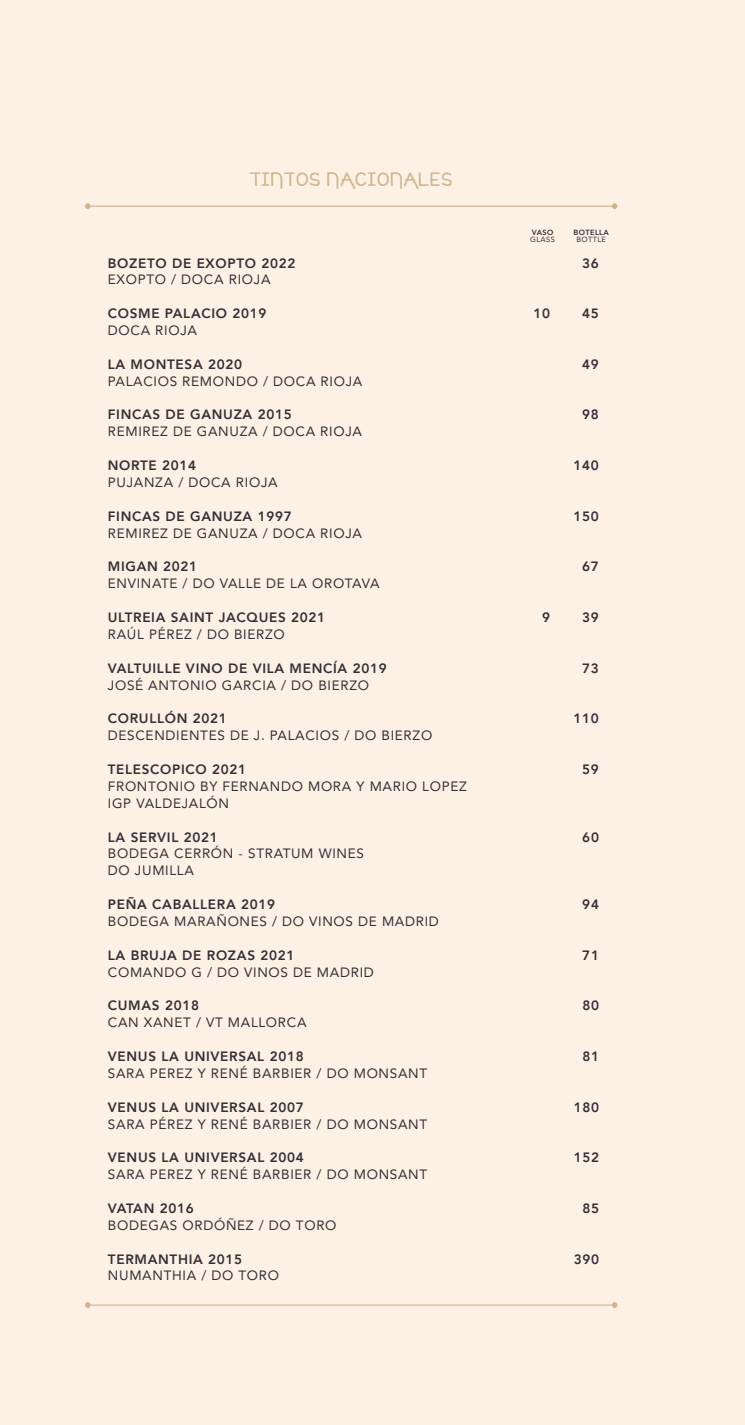
<style>
.page{position:relative;width:745px;height:1425px;background:#fff}
.page>*{position:absolute;margin:0;border:0;box-sizing:border-box;transform-origin:0 0}
.t1{font:21px "cafebrewerybold";letter-spacing:.05em;color:#d1b48e}
.t2{font:13.5px/16.8px "Avenir";letter-spacing:.05em;color:#353036}
.t3{font:800 13.5px "Avenir";letter-spacing:.05em;color:#353036}
.t4{font:800 7.5px "Avenir";letter-spacing:.05em;color:#353036}
.t5{font:7.5px "Avenir";letter-spacing:.05em;color:#353036}
</style>
<div class="page">
<div style="left:0;top:0;width:744px;height:1424px;background:#fcefe0"></div>
<hr style="left:85px;top:1304px;width:532px;height:1px;background:#d1b48e">
<svg style="left:611px;top:1302px;width:6px;height:6px"></svg>
<svg style="left:85px;top:1302px;width:5px;height:6px"></svg>
<hr style="left:85px;top:206px;width:532px;height:1px;background:#d1b48e">
<svg style="left:611px;top:203px;width:6px;height:6px"></svg>
<svg style="left:85px;top:203px;width:5px;height:6px"></svg>
<h1 class="t1" style="left:249px;top:168px;width:204px">TINTOS NACIONALES</h1>
<p class="t4" style="left:531px;top:226px;width:23px">VASO</p>
<p class="t5" style="left:530px;top:234px;width:26px">GLASS</p>
<p class="t4" style="left:573px;top:226px;width:37px">BOTELLA</p>
<p class="t5" style="left:576px;top:234px;width:31px">BOTTLE</p>
<p class="t3" style="left:108px;top:252px;width:189px">BOZETO DE EXOPTO 2022</p>
<p class="t3" style="left:582px;top:252px;width:18px">36</p>
<p class="t2" style="left:108px;top:271px;width:164px">EXOPTO / DOCA RIOJA</p>
<p class="t3" style="left:108px;top:303px;width:160px">COSME PALACIO 2019</p>
<p class="t3" style="left:533px;top:303px;width:18px">10</p>
<p class="t3" style="left:582px;top:303px;width:18px">45</p>
<p class="t2" style="left:108px;top:321px;width:91px">DOCA RIOJA</p>
<p class="t3" style="left:108px;top:353px;width:136px">LA MONTESA 2020</p>
<p class="t3" style="left:582px;top:353px;width:18px">49</p>
<p class="t2" style="left:108px;top:372px;width:256px">PALACIOS REMONDO / DOCA RIOJA</p>
<p class="t3" style="left:108px;top:404px;width:185px">FINCAS DE GANUZA 2015</p>
<p class="t3" style="left:582px;top:404px;width:18px">98</p>
<p class="t2" style="left:108px;top:423px;width:255px">REMIREZ DE GANUZA / DOCA RIOJA</p>
<p class="t3" style="left:108px;top:455px;width:90px">NORTE 2014</p>
<p class="t3" style="left:573px;top:455px;width:27px">140</p>
<p class="t2" style="left:108px;top:473px;width:171px">PUJANZA / DOCA RIOJA</p>
<p class="t3" style="left:108px;top:505px;width:185px">FINCAS DE GANUZA 1997</p>
<p class="t3" style="left:573px;top:505px;width:27px">150</p>
<p class="t2" style="left:108px;top:524px;width:255px">REMIREZ DE GANUZA / DOCA RIOJA</p>
<p class="t3" style="left:108px;top:556px;width:91px">MIGAN 2021</p>
<p class="t3" style="left:582px;top:556px;width:18px">67</p>
<p class="t2" style="left:108px;top:575px;width:273px">ENVINATE / DO VALLE DE LA OROTAVA</p>
<p class="t3" style="left:108px;top:607px;width:219px">ULTREIA SAINT JACQUES 2021</p>
<p class="t3" style="left:542px;top:607px;width:9px">9</p>
<p class="t3" style="left:582px;top:607px;width:18px">39</p>
<p class="t2" style="left:108px;top:625px;width:178px">RAÚL PÉREZ / DO BIERZO</p>
<p class="t3" style="left:108px;top:657px;width:280px">VALTUILLE VINO DE VILA MENCÍA 2019</p>
<p class="t3" style="left:582px;top:657px;width:18px">73</p>
<p class="t2" style="left:108px;top:676px;width:262px">JOSÉ ANTONIO GARCIA / DO BIERZO</p>
<p class="t3" style="left:108px;top:708px;width:120px">CORULLÓN 2021</p>
<p class="t3" style="left:573px;top:708px;width:27px">110</p>
<p class="t2" style="left:108px;top:726px;width:325px">DESCENDIENTES DE J. PALACIOS / DO BIERZO</p>
<p class="t3" style="left:108px;top:758px;width:140px">TELESCOPICO 2021</p>
<p class="t3" style="left:582px;top:758px;width:18px">59</p>
<p class="t2" style="left:108px;top:777px;width:360px">FRONTONIO BY FERNANDO MORA Y MARIO LOPEZ<br>IGP VALDEJALÓN</p>
<p class="t3" style="left:108px;top:826px;width:111px">LA SERVIL 2021</p>
<p class="t3" style="left:582px;top:826px;width:18px">60</p>
<p class="t2" style="left:108px;top:845px;width:257px">BODEGA CERRÓN - STRATUM WINES<br>DO JUMILLA</p>
<p class="t3" style="left:108px;top:893px;width:169px">PEÑA CABALLERA 2019</p>
<p class="t3" style="left:582px;top:893px;width:18px">94</p>
<p class="t2" style="left:108px;top:912px;width:332px">BODEGA MARAÑONES / DO VINOS DE MADRID</p>
<p class="t3" style="left:108px;top:944px;width:188px">LA BRUJA DE ROZAS 2021</p>
<p class="t3" style="left:582px;top:944px;width:18px">71</p>
<p class="t2" style="left:108px;top:963px;width:267px">COMANDO G / DO VINOS DE MADRID</p>
<p class="t3" style="left:108px;top:995px;width:93px">CUMAS 2018</p>
<p class="t3" style="left:582px;top:995px;width:18px">80</p>
<p class="t2" style="left:108px;top:1013px;width:200px">CAN XANET / VT MALLORCA</p>
<p class="t3" style="left:108px;top:1045px;width:197px">VENUS LA UNIVERSAL 2018</p>
<p class="t3" style="left:582px;top:1045px;width:18px">81</p>
<p class="t2" style="left:108px;top:1064px;width:320px">SARA PEREZ Y RENÉ BARBIER / DO MONSANT</p>
<p class="t3" style="left:108px;top:1096px;width:197px">VENUS LA UNIVERSAL 2007</p>
<p class="t3" style="left:573px;top:1096px;width:27px">180</p>
<p class="t2" style="left:108px;top:1115px;width:320px">SARA PÉREZ Y RENÉ BARBIER / DO MONSANT</p>
<p class="t3" style="left:108px;top:1147px;width:197px">VENUS LA UNIVERSAL 2004</p>
<p class="t3" style="left:573px;top:1147px;width:27px">152</p>
<p class="t2" style="left:108px;top:1165px;width:320px">SARA PEREZ Y RENÉ BARBIER / DO MONSANT</p>
<p class="t3" style="left:108px;top:1197px;width:87px">VATAN 2016</p>
<p class="t3" style="left:582px;top:1197px;width:18px">85</p>
<p class="t2" style="left:108px;top:1216px;width:230px">BODEGAS ORDÓÑEZ / DO TORO</p>
<p class="t3" style="left:108px;top:1248px;width:136px">TERMANTHIA 2015</p>
<p class="t3" style="left:573px;top:1248px;width:27px">390</p>
<p class="t2" style="left:108px;top:1266px;width:172px">NUMANTHIA / DO TORO</p>
</div>
